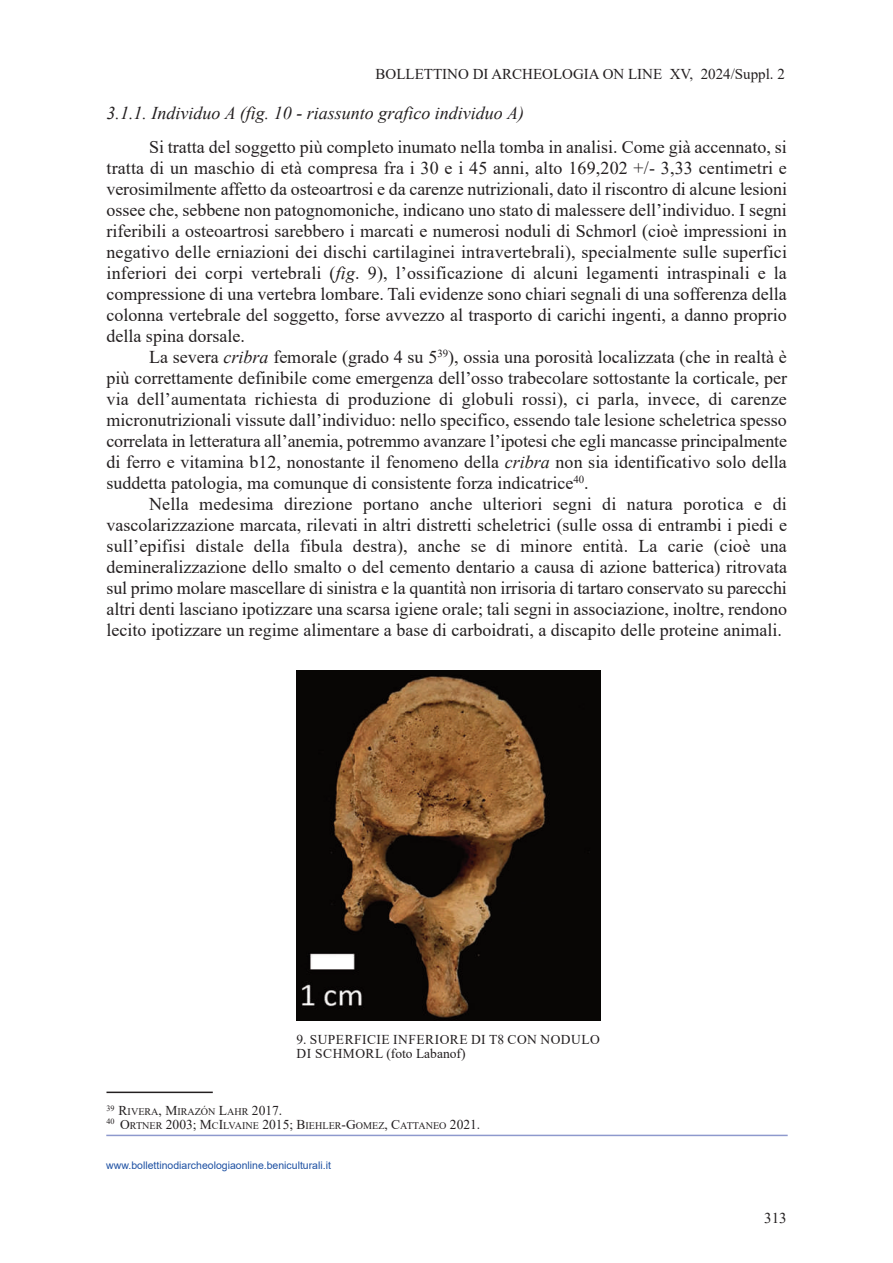
<style>
.page{position:relative;width:893px;height:1263px;background:#fff}
.page>*{position:absolute;margin:0;border:0;box-sizing:border-box;transform-origin:0 0}
.t1{font:18px/21px "Times New Roman";color:#231f20;text-align:justify}
.t2{font:italic 18px "Times New Roman";color:#231f20}
.t3{font:15px "Times New Roman";color:#231f20}
.t4{font:13.5px/13.5px "Times New Roman";letter-spacing:.035em;color:#231f20}
.t5{font:10.5px "Arial";color:#1e51a3}
.t6{font:10.2px/13.5px "Times New Roman";color:#231f20}
.s1{font-style:italic}
.s2{font-size:13.5px}
</style>
<div class="page">
<hr style="left:106px;top:1091px;width:107px;height:2px;background:#231f20">
<hr style="left:106px;top:1135px;width:682px;height:1px;background:#8e99cd">
<img style="left:296px;top:670px;width:304px;height:350px">
<p class="t3" style="left:376px;top:65px;width:411px">BOLLETTINO DI ARCHEOLOGIA ON LINE XV, 2024/Suppl. 2</p>
<p class="t2" style="left:106px;top:103px;width:419px">3.1.1. Individuo A (fig. 10 - riassunto grafico individuo A)</p>
<p class="t1" style="left:106px;top:136px;width:682px;text-indent:43px">Si tratta del soggetto più completo inumato nella tomba in analisi. Come già accennato, si tratta di un maschio di età compresa fra i 30 e i 45 anni, alto 169,202 +/- 3,33 centimetri e verosimilmente affetto da osteoartrosi e da carenze nutrizionali, dato il riscontro di alcune lesioni ossee che, sebbene non patognomoniche, indicano uno stato di malessere dell’individuo. I segni riferibili a osteoartrosi sarebbero i marcati e numerosi noduli di Schmorl (cioè impressioni in negativo delle erniazioni dei dischi cartilaginei intravertebrali), specialmente sulle superfici inferiori dei corpi vertebrali (<span class="s1">fig</span>. 9), l’ossificazione di alcuni legamenti intraspinali e la compressione di una vertebra lombare. Tali evidenze sono chiari segnali di una sofferenza della colonna vertebrale del soggetto, forse avvezzo al trasporto di carichi ingenti, a danno proprio della spina dorsale.</p>
<p class="t1" style="left:106px;top:346px;width:682px;text-indent:43px">La severa <span class="s1">cribra</span> femorale (grado 4 su 5<sup>39</sup>), ossia una porosità localizzata (che in realtà è più correttamente definibile come emergenza dell’osso trabecolare sottostante la corticale, per via dell’aumentata richiesta di produzione di globuli rossi), ci parla, invece, di carenze micronutrizionali vissute dall’individuo: nello specifico, essendo tale lesione scheletrica spesso correlata in letteratura all’anemia, potremmo avanzare l’ipotesi che egli mancasse principalmente di ferro e vitamina b12, nonostante il fenomeno della <span class="s1">cribra</span> non sia identificativo solo della suddetta patologia, ma comunque di consistente forza indicatrice<sup>40</sup>.</p>
<p class="t1" style="left:106px;top:493px;width:682px;text-indent:43px">Nella medesima direzione portano anche ulteriori segni di natura porotica e di vascolarizzazione marcata, rilevati in altri distretti scheletrici (sulle ossa di entrambi i piedi e sull’epifisi distale della fibula destra), anche se di minore entità. La carie (cioè una demineralizzazione dello smalto o del cemento dentario a causa di azione batterica) ritrovata sul primo molare mascellare di sinistra e la quantità non irrisoria di tartaro conservato su parecchi altri denti lasciano ipotizzare una scarsa igiene orale; tali segni in associazione, inoltre, rendono lecito ipotizzare un regime alimentare a base di carboidrati, a discapito delle proteine animali.</p>
<p class="t4" style="left:296px;top:1033px;width:305px">9. SUPERFICIE INFERIORE DI T8 CON NODULO<br>DI SCHMORL (foto Labanof)</p>
<p class="t6" style="left:106px;top:1105px;width:375px"><sup>39</sup> <span class="s2">R</span>IVERA<span class="s2">, M</span>IRAZÓN <span class="s2">L</span>AHR <span class="s2">2017.<br></span><sup>40</sup> <span class="s2">O</span>RTNER <span class="s2">2003; M</span>C<span class="s2">I</span>LVAINE <span class="s2">2015; B</span>IEHLER<span class="s2">-G</span>OMEZ<span class="s2">, C</span>ATTANEO <span class="s2">2021.</span></p>
<p class="t5" style="left:106px;top:1159px;width:226px">www.bollettinodiarcheologiaonline.beniculturali.it</p>
<p class="t3" style="left:764px;top:1209px;width:24px">313</p>
</div>
